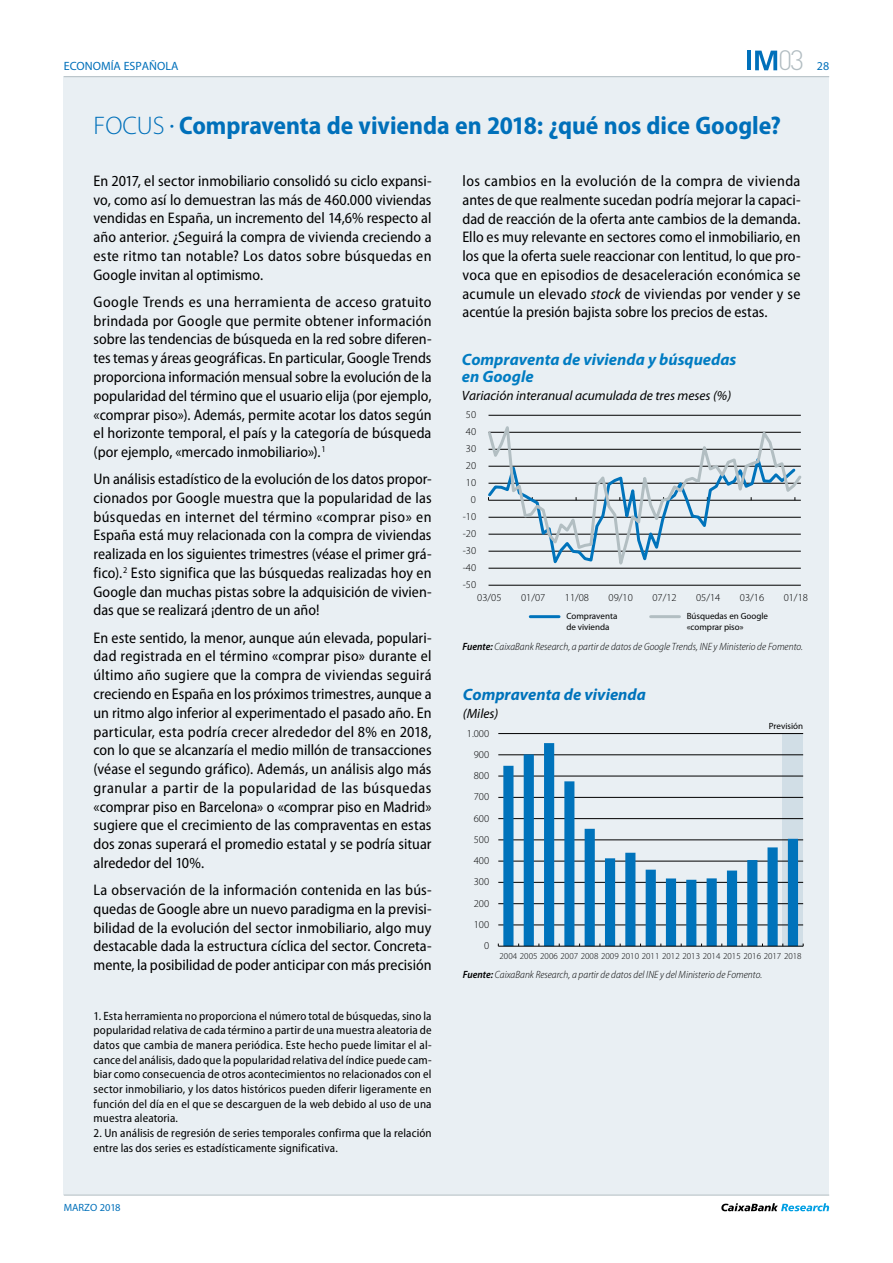
<style>
.page{position:relative;width:893px;height:1263px;background:#fff}
.page>*{position:absolute;margin:0;border:0;box-sizing:border-box;transform-origin:0 0}
.t1{font:300 27.6px "DIN Pro";color:#b2bdc2}
.t2{font:700 semi-condensed 25.5px "Myriad Pro";letter-spacing:-.005em;color:#0070ba}
.t3{font:italic 700 16.5px/16.5px "Myriad Pro";color:#017cc2}
.t4{font:italic 700 16.5px "Myriad Pro";color:#0073bb}
.t5{font:semi-condensed 15.3px/18.8px "Myriad Pro";color:#000;text-align:justify}
.t6{font:italic 13.5px "Myriad Pro";color:#000}
.t7{font:semi-condensed 12px/14.7px "Myriad Pro";letter-spacing:.01em;color:#000;text-align:justify}
.t8{font:12px "Myriad Pro";color:#0070ba}
.t9{font:italic 300 semi-condensed 10.5px "Myriad Pro";color:#000}
.t10{font:300 10.5px "Myriad Pro";color:#000}
.t11{font:10.5px "Myriad Pro";color:#0070ba}
.t12{font:9px/10.8px "Myriad Pro";color:#000}
.t13{font:300 9px "Myriad Pro";color:#000}
.s1{font-weight:300;font-stretch:normal}
.s2{font-style:italic}
.s3{font-weight:600}
</style>
<div class="page">
<div style="left:64px;top:77px;width:765px;height:1118px;background:#e9eff3"></div>
<hr style="left:64px;top:1195px;width:765px;height:1px;background:#b2bdc2">
<hr style="left:64px;top:76px;width:765px;height:1px;background:#b2bdc2">
<svg style="left:755px;top:51px;width:22px;height:19px"></svg>
<hr style="left:747px;top:51px;width:4px;height:19px;background:#0070ba">
<svg style="left:721px;top:1203px;width:108px;height:8px"></svg>
<hr style="left:488px;top:585px;width:313px;height:1px;background:#000">
<svg style="left:488px;top:415px;width:314px;height:154px"></svg>
<hr style="left:530px;top:615px;width:29px;height:3px;background:#0073bb">
<hr style="left:651px;top:615px;width:28px;height:3px;background:#b2bec2">
<div style="left:783px;top:733px;width:20px;height:213px;background:#d1dee6"></div>
<hr style="left:498px;top:925px;width:305px;height:1px;background:#000">
<hr style="left:498px;top:903px;width:305px;height:1px;background:#000">
<hr style="left:498px;top:882px;width:305px;height:1px;background:#000">
<hr style="left:498px;top:861px;width:305px;height:1px;background:#000">
<hr style="left:498px;top:840px;width:305px;height:1px;background:#000">
<hr style="left:498px;top:818px;width:305px;height:1px;background:#000">
<hr style="left:498px;top:797px;width:305px;height:1px;background:#000">
<hr style="left:498px;top:776px;width:305px;height:1px;background:#000">
<hr style="left:498px;top:754px;width:305px;height:1px;background:#000">
<hr style="left:498px;top:733px;width:305px;height:1px;background:#000">
<svg style="left:503px;top:743px;width:295px;height:203px"></svg>
<hr style="left:498px;top:946px;width:305px;height:1px;background:#000">
<h1 class="t1" style="left:778px;top:42px;width:28px">03</h1>
<p class="t8" style="left:64px;top:59px;width:116px">ECONOMÍA ESPAÑOLA</p>
<p class="t8" style="left:817px;top:60px;width:14px">28</p>
<h2 class="t2" style="left:94px;top:111px;width:689px"><span class="s1">FOCUS</span> <sup>•</sup> Compraventa de vivienda en 2018: ¿qué nos dice Google?</h2>
<p class="t5" style="left:94px;top:172px;width:340px">En 2017, el sector inmobiliario consolidó su ciclo expansi&shy;vo, como así lo demuestran las más de 460.000 viviendas vendidas en España, un incremento del 14,6% respecto al año anterior. ¿Seguirá la compra de vivienda creciendo a este ritmo tan notable? Los datos sobre búsquedas en Google invitan al optimismo.</p>
<p class="t5" style="left:94px;top:293px;width:340px">Google Trends es una herramienta de acceso gratuito brindada por Google que permite obtener información sobre las tendencias de búsqueda en la red sobre diferen&shy;tes temas y áreas geográficas. En particular, Google Trends proporciona información mensual sobre la evolución de la popularidad del término que el usuario elija (por ejemplo, «comprar piso»). Además, permite acotar los datos según el horizonte temporal, el país y la categoría de búsqueda (por ejemplo, «mercado inmobiliario»).<sup>1</sup></p>
<p class="t5" style="left:94px;top:470px;width:340px">Un análisis estadístico de la evolución de los datos propor&shy;cionados por Google muestra que la popularidad de las búsquedas en internet del término «comprar piso» en España está muy relacionada con la compra de viviendas realizada en los siguientes trimestres (véase el primer grá&shy;fico).<sup>2</sup> Esto significa que las búsquedas realizadas hoy en Google dan muchas pistas sobre la adquisición de vivien&shy;das que se realizará ¡dentro de un año!</p>
<p class="t5" style="left:94px;top:628px;width:340px">En este sentido, la menor, aunque aún elevada, populari&shy;dad registrada en el término «comprar piso» durante el último año sugiere que la compra de viviendas seguirá creciendo en España en los próximos trimestres, aunque a un ritmo algo inferior al experimentado el pasado año. En particular, esta podría crecer alrededor del 8% en 2018, con lo que se alcanzaría el medio millón de transacciones (véase el segundo gráfico). Además, un análisis algo más granular a partir de la popularidad de las búsquedas «comprar piso en Barcelona» o «comprar piso en Madrid» sugiere que el crecimiento de las compraventas en estas dos zonas superará el promedio estatal y se podría situar alrededor del 10%.</p>
<p class="t5" style="left:94px;top:881px;width:340px">La observación de la información contenida en las bús&shy;quedas de Google abre un nuevo paradigma en la previsi&shy;bilidad de la evolución del sector inmobiliario, algo muy destacable dada la estructura cíclica del sector. Concreta&shy;mente, la posibilidad de poder anticipar con más precisión</p>
<p class="t7" style="left:94px;top:1009px;width:340px">1. Esta herramienta no proporciona el número total de búsquedas, sino la popularidad relativa de cada término a partir de una muestra aleatoria de datos que cambia de manera periódica. Este hecho puede limitar el al&shy;cance del análisis, dado que la popularidad relativa del índice puede cam&shy;biar como consecuencia de otros acontecimientos no relacionados con el sector inmobiliario, y los datos históricos pueden diferir ligeramente en función del día en el que se descarguen de la web debido al uso de una muestra aleatoria.</p>
<p class="t7" style="left:94px;top:1126px;width:340px">2. Un análisis de regresión de series temporales confirma que la relación entre las dos series es estadísticamente significativa.</p>
<p class="t11" style="left:64px;top:1202px;width:58px">MARZO 2018</p>
<p class="t5" style="left:462px;top:172px;width:340px">los cambios en la evolución de la compra de vivienda antes de que realmente sucedan podría mejorar la capaci&shy;dad de reacción de la oferta ante cambios de la demanda.<br>Ello es muy relevante en sectores como el inmobiliario, en los que la oferta suele reaccionar con lentitud, lo que pro&shy;voca que en episodios de desaceleración económica se acumule un elevado <span class="s2">stock</span> de viviendas por vender y se acentúe la presión bajista sobre los precios de estas.</p>
<p class="t3" style="left:462px;top:352px;width:276px">Compraventa de vivienda y búsquedas en Google</p>
<p class="t6" style="left:462px;top:388px;width:271px">Variación interanual acumulada de tres meses (%)</p>
<p class="t10" style="left:466px;top:409px;width:12px">50</p>
<p class="t10" style="left:466px;top:426px;width:12px">40</p>
<p class="t10" style="left:466px;top:443px;width:12px">30</p>
<p class="t10" style="left:466px;top:460px;width:12px">20</p>
<p class="t10" style="left:466px;top:477px;width:12px">10</p>
<p class="t10" style="left:471px;top:494px;width:7px">0</p>
<p class="t10" style="left:463px;top:511px;width:15px">-10</p>
<p class="t10" style="left:463px;top:528px;width:15px">-20</p>
<p class="t10" style="left:463px;top:545px;width:15px">-30</p>
<p class="t10" style="left:463px;top:562px;width:15px">-40</p>
<p class="t10" style="left:463px;top:579px;width:15px">-50</p>
<p class="t10" style="left:477px;top:591px;width:26px">03/05</p>
<p class="t10" style="left:521px;top:591px;width:26px">01/07</p>
<p class="t10" style="left:565px;top:591px;width:26px">11/08</p>
<p class="t10" style="left:609px;top:591px;width:26px">09/10</p>
<p class="t10" style="left:652px;top:591px;width:26px">07/12</p>
<p class="t10" style="left:696px;top:591px;width:26px">05/14</p>
<p class="t10" style="left:740px;top:591px;width:26px">03/16</p>
<p class="t10" style="left:784px;top:591px;width:26px">01/18</p>
<p class="t12" style="left:566px;top:611px;width:52px">Compraventa de vivienda</p>
<p class="t12" style="left:687px;top:611px;width:83px">Búsquedas en Google «comprar piso»</p>
<p class="t9" style="left:462px;top:641px;width:342px"><span class="s3">Fuente:</span> CaixaBank Research, a partir de datos de Google Trends, INE y Ministerio de Fomento.</p>
<p class="t4" style="left:463px;top:685px;width:184px">Compraventa de vivienda</p>
<p class="t6" style="left:463px;top:706px;width:37px">(Miles)</p>
<p class="t10" style="left:467px;top:727px;width:24px">1.000</p>
<p class="t10" style="left:474px;top:748px;width:17px">900</p>
<p class="t10" style="left:474px;top:770px;width:17px">800</p>
<p class="t10" style="left:474px;top:791px;width:17px">700</p>
<p class="t10" style="left:474px;top:812px;width:17px">600</p>
<p class="t10" style="left:474px;top:833px;width:17px">500</p>
<p class="t10" style="left:474px;top:855px;width:17px">400</p>
<p class="t10" style="left:474px;top:876px;width:17px">300</p>
<p class="t10" style="left:474px;top:897px;width:17px">200</p>
<p class="t10" style="left:474px;top:918px;width:17px">100</p>
<p class="t10" style="left:484px;top:940px;width:7px">0</p>
<p class="t12" style="left:769px;top:721px;width:36px">Previsión</p>
<p class="t13" style="left:499px;top:951px;width:304px">2004 2005 2006 2007 2008 2009 2010 2011 2012 2013 2014 2015 2016 2017 2018</p>
<p class="t9" style="left:463px;top:969px;width:301px"><span class="s3">Fuente:</span> CaixaBank Research, a partir de datos del INE y del Ministerio de Fomento.</p>
</div>
